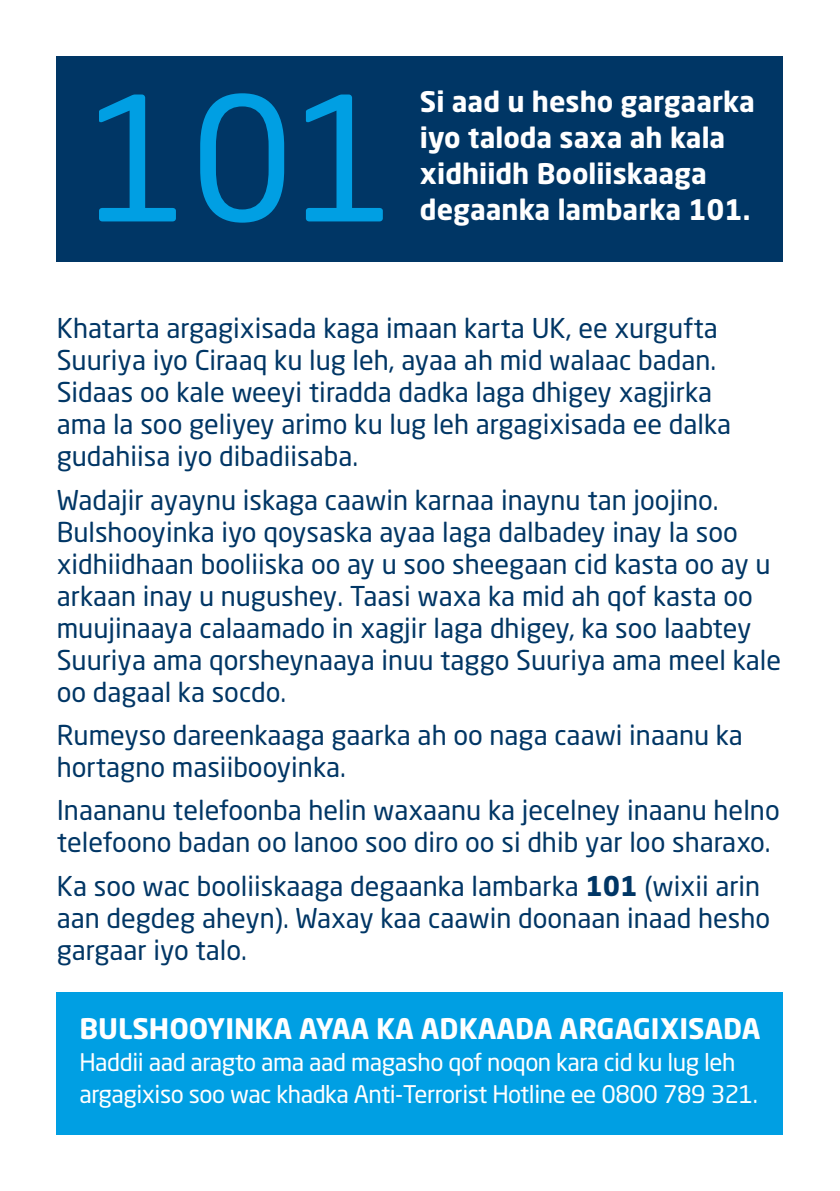
<style>
.page{position:relative;width:840px;height:1191px;background:#fff}
.page>*{position:absolute;margin:0;border:0;box-sizing:border-box;transform-origin:0 0}
.t1{font:170.8px "Neo Sans Std";color:#009fe3}
.t2{font:700 28px/36px "Neo Sans Std";color:#fff}
.t3{font:27px/32px "Neo Sans Std";color:#003665}
.t4{font:24px/32px "Neo Sans Std";letter-spacing:-.02em;color:#fff}
.s1{font-weight:700}
</style>
<div class="page">
<div style="left:57px;top:57px;width:725px;height:205px;background:#003665"></div>
<div style="left:57px;top:992px;width:725px;height:142px;background:#009fe3"></div>
<h1 class="t1" style="left:87px;top:54px;width:312px">101</h1>
<p class="t2" style="left:420px;top:83px;width:336px">Si aad u hesho gargaarka iyo taloda saxa ah kala xidhiidh Booliiskaaga degaanka lambarka 101.</p>
<p class="t3" style="left:57px;top:312px;width:675px">Khatarta argagixisada kaga imaan karta UK, ee xurgufta Suuriya iyo Ciraaq ku lug leh, ayaa ah mid walaac badan.<br>Sidaas oo kale weeyi tiradda dadka laga dhigey xagjirka ama la soo geliyey arimo ku lug leh argagixisada ee dalka gudahiisa iyo dibadiisaba.</p>
<p class="t3" style="left:57px;top:483px;width:725px">Wadajir ayaynu iskaga caawin karnaa inaynu tan joojino.<br>Bulshooyinka iyo qoysaska ayaa laga dalbadey inay la soo xidhiidhaan booliiska oo ay u soo sheegaan cid kasta oo ay u arkaan inay u nugushey. Taasi waxa ka mid ah qof kasta oo muujinaaya calaamado in xagjir laga dhigey, ka soo laabtey Suuriya ama qorsheynaaya inuu taggo Suuriya ama meel kale oo dagaal ka socdo.</p>
<p class="t3" style="left:57px;top:718px;width:687px">Rumeyso dareenkaaga gaarka ah oo naga caawi inaanu ka hortagno masiibooyinka.</p>
<p class="t3" style="left:57px;top:794px;width:724px">Inaananu telefoonba helin waxaanu ka jecelney inaanu helno telefoono badan oo lanoo soo diro oo si dhib yar loo sharaxo.</p>
<p class="t3" style="left:57px;top:869px;width:714px">Ka soo wac booliiskaaga degaanka lambarka <span class="s1">101</span> (wixii arin aan degdeg aheyn). Waxay kaa caawin doonaan inaad hesho gargaar iyo talo.</p>
<p class="t2" style="left:79px;top:1010px;width:682px">BULSHOOYINKA AYAA KA ADKAADA ARGAGIXISADA</p>
<p class="t4" style="left:79px;top:1046px;width:679px">Haddii aad aragto ama aad magasho qof noqon kara cid ku lug leh argagixiso soo wac khadka Anti-Terrorist Hotline ee 0800 789 321.</p>
</div>
